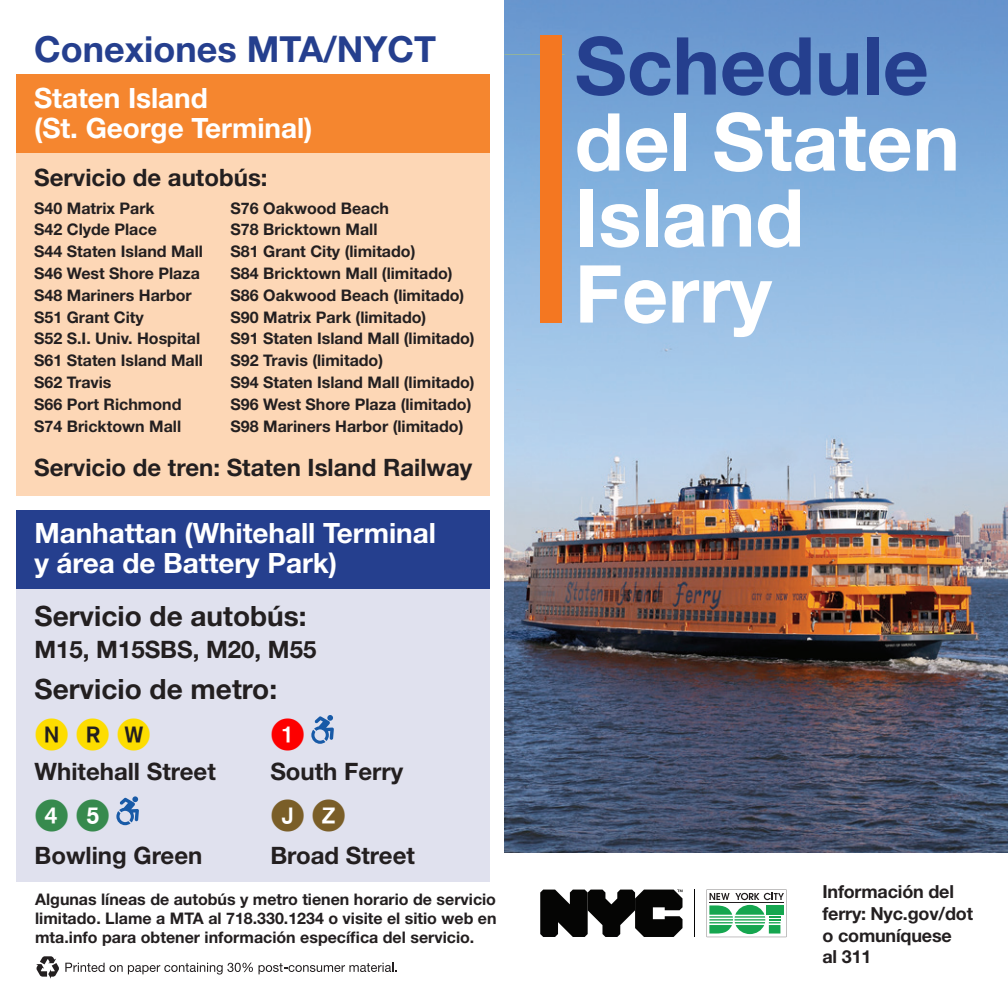
<style>
.page{position:relative;width:1008px;height:1008px;background:#fff}
.page>*{position:absolute;margin:0;border:0;box-sizing:border-box;transform-origin:0 0}
.t1{font:700 80px/76px "Helvetica Neue LT Std";color:#fff}
.MTA_NYCT_Connections{font:700 36px "Helvetica Neue LT Std";color:#253f8e}
.MTA_Connections_St{font:700 28px/30px "Helvetica Neue LT Std";letter-spacing:-.005em;color:#fff}
.t2{font:700 28px "Helvetica Neue LT Std";color:#231f20}
.t3{font:700 24px "Helvetica Neue LT Std";color:#231f20}
.t4{font:700 18px/21.6px "Helvetica Neue LT Std";letter-spacing:-.01em;color:#231f20}
.t5{font:700 16px/19.2px "Helvetica Neue LT Std";color:#231f20;text-align:justify}
.s1{color:#253f8e}
</style>
<div class="page">
<div style="left:16px;top:149px;width:473px;height:347px;background:#fdd7b6"></div>
<div style="left:16px;top:585px;width:473px;height:296px;background:#e0e1ee"></div>
<div style="left:16px;top:510px;width:473px;height:78px;background:#253f8e"></div>
<div style="left:16px;top:75px;width:473px;height:78px;background:#f5862f"></div>
<img style="left:504px;top:0;width:504px;height:852px">
<svg style="left:540px;top:890px;width:143px;height:47px"></svg>
<hr style="left:694px;top:890px;width:1px;height:47px;background:#050504">
<svg style="left:707px;top:889px;width:79px;height:48px"></svg>
<svg style="left:36px;top:956px;width:23px;height:23px"></svg>
<svg style="left:65px;top:963px;width:188px;height:12px"></svg>
<svg style="left:259px;top:963px;width:138px;height:11px"></svg>
<div style="left:540px;top:36px;width:22px;height:287px;background:#f47721"></div>
<svg style="left:311px;top:715px;width:23px;height:29px"></svg>
<svg style="left:116px;top:796px;width:23px;height:29px"></svg>
<svg style="left:40px;top:723px;width:22px;height:23px"></svg>
<svg style="left:82px;top:723px;width:22px;height:23px"></svg>
<svg style="left:122px;top:720px;width:25px;height:26px"></svg>
<svg style="left:278px;top:722px;width:22px;height:23px"></svg>
<svg style="left:82px;top:804px;width:22px;height:23px"></svg>
<svg style="left:277px;top:804px;width:22px;height:23px"></svg>
<svg style="left:318px;top:804px;width:22px;height:23px"></svg>
<svg style="left:42px;top:804px;width:22px;height:23px"></svg>
<h2 class="MTA_NYCT_Connections" style="left:34px;top:27px;width:404px">Conexiones MTA/NYCT</h2>
<h3 class="MTA_Connections_St" style="left:34px;top:82px;width:280px">Staten Island<br>(St. George Terminal)</h3>
<h1 class="t3" style="left:34px;top:163px;width:235px">Servicio de autobús:</h1>
<h1 class="t5" style="left:34px;top:198px;width:122px">S40 Matrix Park</h1>
<h1 class="t5" style="left:34px;top:220px;width:124px">S42 Clyde Place</h1>
<h1 class="t5" style="left:34px;top:242px;width:170px">S44 Staten Island Mall</h1>
<h1 class="t5" style="left:34px;top:263px;width:167px">S46 West Shore Plaza</h1>
<h1 class="t5" style="left:34px;top:285px;width:159px">S48 Mariners Harbor</h1>
<h1 class="t5" style="left:34px;top:307px;width:111px">S51 Grant City</h1>
<h1 class="t5" style="left:34px;top:329px;width:167px">S52 S.I. Univ. Hospital</h1>
<h1 class="t5" style="left:34px;top:351px;width:170px">S61 Staten Island Mall</h1>
<h1 class="t5" style="left:34px;top:372px;width:79px">S62 Travis</h1>
<h1 class="t5" style="left:34px;top:394px;width:149px">S66 Port Richmond</h1>
<h1 class="t5" style="left:34px;top:416px;width:148px">S74 Bricktown Mall</h1>
<h1 class="t5" style="left:231px;top:198px;width:160px">S76 Oakwood Beach</h1>
<h1 class="t5" style="left:231px;top:220px;width:148px">S78 Bricktown Mall</h1>
<h1 class="t5" style="left:231px;top:242px;width:186px">S81 Grant City (limitado)</h1>
<h1 class="t5" style="left:231px;top:263px;width:224px">S84 Bricktown Mall (limitado)</h1>
<h1 class="t5" style="left:231px;top:285px;width:235px">S86 Oakwood Beach (limitado)</h1>
<h1 class="t5" style="left:231px;top:307px;width:197px">S90 Matrix Park (limitado)</h1>
<h1 class="t5" style="left:231px;top:329px;width:246px">S91 Staten Island Mall (limitado)</h1>
<h1 class="t5" style="left:231px;top:351px;width:154px">S92 Travis (limitado)</h1>
<h1 class="t5" style="left:231px;top:372px;width:246px">S94 Staten Island Mall (limitado)</h1>
<h1 class="t5" style="left:231px;top:394px;width:242px">S96 West Shore Plaza (limitado)</h1>
<h1 class="t5" style="left:231px;top:416px;width:234px">S98 Mariners Harbor (limitado)</h1>
<h1 class="t3" style="left:34px;top:452px;width:440px">Servicio de tren: Staten Island Railway</h1>
<h3 class="MTA_Connections_St" style="left:34px;top:518px;width:403px">Manhattan (Whitehall Terminal y área de Battery Park)</h3>
<h1 class="t2" style="left:34px;top:598px;width:274px">Servicio de autobús:</h1>
<h1 class="t3" style="left:34px;top:634px;width:283px">M15, M15SBS, M20, M55</h1>
<h1 class="t2" style="left:34px;top:672px;width:244px">Servicio de metro:</h1>
<h1 class="t3" style="left:34px;top:757px;width:183px">Whitehall Street</h1>
<h1 class="t3" style="left:270px;top:757px;width:134px">South Ferry</h1>
<h1 class="t3" style="left:34px;top:840px;width:169px">Bowling Green</h1>
<h1 class="t3" style="left:270px;top:840px;width:146px">Broad Street</h1>
<h1 class="t5" style="left:35px;top:889px;width:463px">Algunas líneas de autobús y metro tienen horario de servicio limitado. Llame a MTA al 718.330.1234 o visite el sitio web en mta.info para obtener información específica del servicio.</h1>
<h1 class="t1" style="left:575px;top:26px;width:387px"><span class="s1">Schedule </span>del Staten<br>Island<br>Ferry</h1>
<h1 class="t4" style="left:822px;top:881px;width:152px">Información del ferry: Nyc.gov/dot o comuníquese<br>al 311</h1>
</div>
